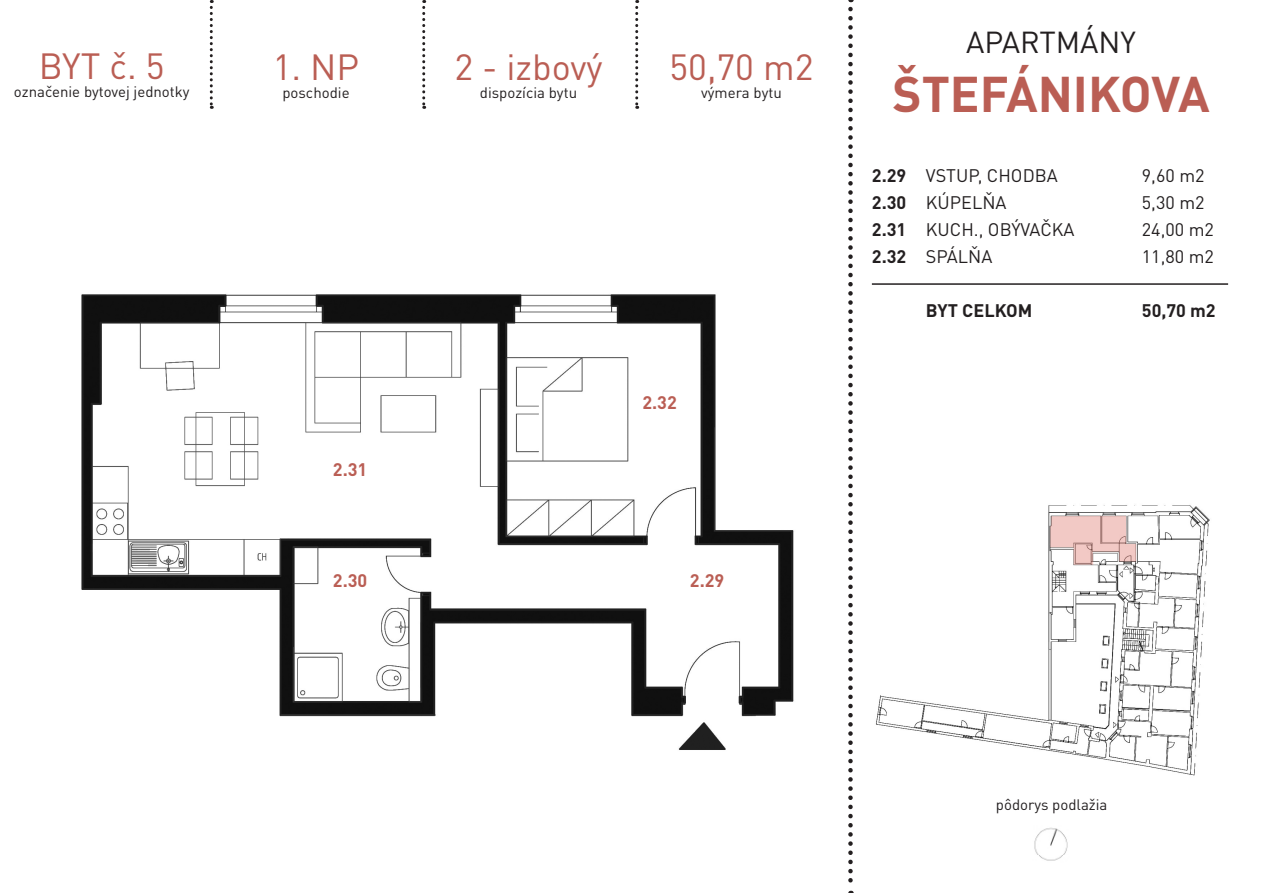
<style>
.page{position:relative;width:1263px;height:893px;background:#fff}
.page>*{position:absolute;margin:0;border:0;box-sizing:border-box;transform-origin:0 0}
.t1{font:700 49.5px "DIN Pro";color:#ba5e54}
.t2{font:36px "DIN Pro";color:#ba5e54}
.t3{font:30px "DIN Pro";color:#231f20}
.t4{font:18px "DIN Pro";color:#231f20}
.t5{font:700 18px "DIN Pro";color:#231f20}
.t6{font:700 18px "DIN Pro";color:#ba5e54}
.t7{font:15px "DIN Pro";color:#231f20}
.s1{font-weight:700}
</style>
<div class="page">
<svg style="left:848px;top:9px;width:5px;height:884px"></svg>
<svg style="left:210px;top:0;width:3px;height:109px"></svg>
<svg style="left:422px;top:0;width:3px;height:109px"></svg>
<svg style="left:635px;top:0;width:3px;height:109px"></svg>
<hr style="left:872px;top:283px;width:356px;height:2px;background:#231f20">
<img style="left:1034px;top:827px;width:34px;height:34px">
<img style="left:81px;top:294px;width:713px;height:456px">
<img style="left:876px;top:505px;width:334px;height:271px">
<p class="t2" style="left:39px;top:38px;width:128px">BYT č. 5</p>
<p class="t7" style="left:14px;top:80px;width:177px">označenie bytovej jednotky</p>
<p class="t2" style="left:273px;top:38px;width:88px">1. NP</p>
<p class="t7" style="left:282px;top:80px;width:69px">poschodie</p>
<p class="t2" style="left:454px;top:38px;width:150px">2 - izbový</p>
<p class="t7" style="left:480px;top:80px;width:99px">dispozícia bytu</p>
<p class="t2" style="left:669px;top:39px;width:146px">50,70 m2</p>
<p class="t7" style="left:701px;top:81px;width:82px">výmera bytu</p>
<p class="t6" style="left:333px;top:455px;width:36px">2.31</p>
<p class="t6" style="left:642px;top:388px;width:36px">2.32</p>
<p class="t6" style="left:333px;top:565px;width:36px">2.30</p>
<p class="t6" style="left:690px;top:565px;width:36px">2.29</p>
<p class="t3" style="left:966px;top:18px;width:171px">APARTMÁNY</p>
<p class="t1" style="left:892px;top:53px;width:319px">ŠTEFÁNIKOVA</p>
<p class="t4" style="left:872px;top:161px;width:187px"><span class="s1">2.29</span> VSTUP, CHODBA</p>
<p class="t4" style="left:1142px;top:161px;width:64px">9,60 m2</p>
<p class="t4" style="left:872px;top:188px;width:136px"><span class="s1">2.30</span> KÚPELŇA</p>
<p class="t4" style="left:1142px;top:188px;width:64px">5,30 m2</p>
<p class="t4" style="left:872px;top:215px;width:204px"><span class="s1">2.31</span> KUCH., OBÝVAČKA</p>
<p class="t4" style="left:1142px;top:215px;width:74px">24,00 m2</p>
<p class="t4" style="left:872px;top:242px;width:122px"><span class="s1">2.32</span> SPÁLŇA</p>
<p class="t4" style="left:1142px;top:242px;width:74px">11,80 m2</p>
<p class="t5" style="left:926px;top:296px;width:108px">BYT CELKOM</p>
<p class="t5" style="left:1142px;top:296px;width:75px">50,70 m2</p>
<p class="t7" style="left:996px;top:793px;width:113px">pôdorys podlažia</p>
</div>
